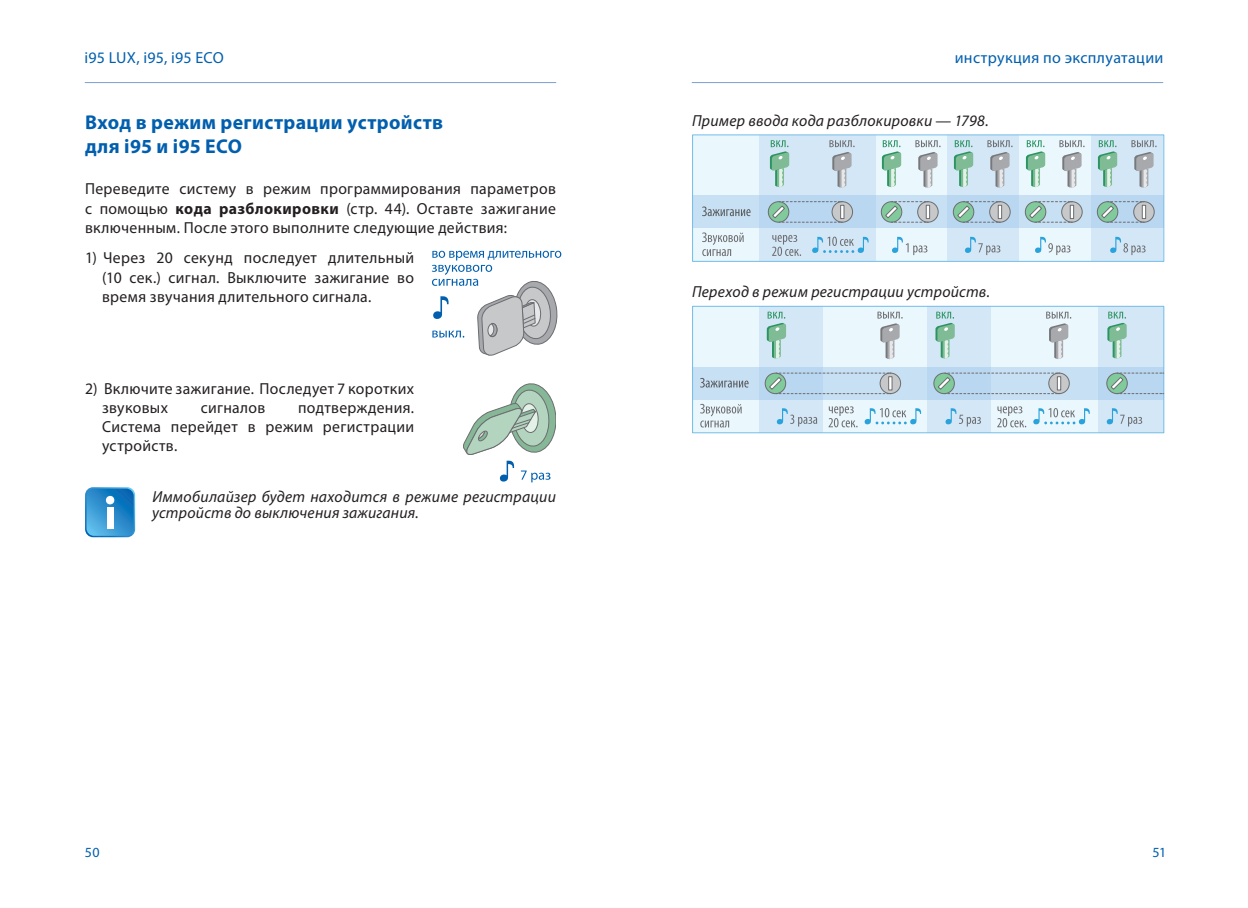
<style>
.page{position:relative;width:1248px;height:908px;background:#fff}
.page>*{position:absolute;margin:0;border:0;box-sizing:border-box;transform-origin:0 0}
.t1{font:700 20px/24px "Myriad Pro";letter-spacing:.02em;color:#015fae}
.t2{font:16px/19.2px "Myriad Pro";letter-spacing:.02em;color:#231f20;text-align:justify}
.t3{font:italic 16px/16px "Myriad Pro";letter-spacing:.015em;color:#231f20}
.t4{font:16px "Myriad Pro";letter-spacing:.02em;color:#015fae}
.t5{font:14px "Myriad Pro";color:#015fae}
.s1{font-weight:700}
</style>
<div class="page">
<hr style="left:85px;top:82px;width:471px;height:1px;background:#7e9ed2">
<hr style="left:692px;top:82px;width:470px;height:1px;background:#7e9ed2">
<svg style="left:85px;top:487px;width:50px;height:50px;background:#3693ce"></svg>
<div style="left:106px;top:495px;width:8px;height:9px;background:#fff;border-radius:50%"></div>
<div style="left:107px;top:507px;width:6px;height:21px;background:#fff"></div>
<svg style="left:432px;top:251px;width:129px;height:104px"></svg>
<svg style="left:463px;top:383px;width:93px;height:99px"></svg>
<div style="left:692px;top:135px;width:471px;height:60px;background:#eaf7fd"></div>
<div style="left:758px;top:135px;width:117px;height:60px;background:#d4e7f6"></div>
<div style="left:692px;top:195px;width:471px;height:33px;background:#c7e0f3"></div>
<div style="left:692px;top:228px;width:471px;height:33px;background:#eaf7fd"></div>
<div style="left:758px;top:195px;width:117px;height:33px;background:#b9d7f0"></div>
<div style="left:758px;top:228px;width:117px;height:33px;background:#d4e7f6"></div>
<div style="left:947px;top:135px;width:72px;height:60px;background:#d4e7f6"></div>
<div style="left:947px;top:228px;width:72px;height:33px;background:#d4e7f6"></div>
<div style="left:947px;top:195px;width:72px;height:33px;background:#b9d7f0"></div>
<div style="left:1090px;top:135px;width:72px;height:60px;background:#d4e7f6"></div>
<div style="left:1090px;top:228px;width:72px;height:33px;background:#d4e7f6"></div>
<div style="left:1090px;top:195px;width:72px;height:33px;background:#b9d7f0"></div>
<div style="left:692px;top:134px;width:472px;height:128px;border:1px solid #73bde9"></div>
<svg style="left:702px;top:206px;width:48px;height:10px"></svg>
<svg style="left:702px;top:232px;width:41px;height:24px"></svg>
<svg style="left:772px;top:235px;width:29px;height:21px"></svg>
<svg style="left:892px;top:237px;width:35px;height:18px"></svg>
<svg style="left:965px;top:237px;width:35px;height:18px"></svg>
<svg style="left:1035px;top:237px;width:35px;height:18px"></svg>
<svg style="left:1110px;top:237px;width:35px;height:18px"></svg>
<svg style="left:832px;top:201px;width:20px;height:21px"></svg>
<div style="left:831px;top:201px;width:22px;height:21px;border:1px solid #6c6d70;border-radius:50%"></div>
<svg style="left:842px;top:205px;width:2px;height:14px"></svg>
<svg style="left:768px;top:201px;width:20px;height:21px"></svg>
<div style="left:767px;top:201px;width:22px;height:21px;border:1px solid #6c6d70;border-radius:50%"></div>
<svg style="left:829px;top:140px;width:25px;height:48px"></svg>
<svg style="left:769px;top:140px;width:20px;height:47px"></svg>
<svg style="left:771px;top:201px;width:71px;height:22px"></svg>
<div style="left:917px;top:201px;width:21px;height:21px;background:#c7c8ca;border-radius:50%"></div>
<div style="left:917px;top:201px;width:21px;height:21px;border:1px solid #6c6d70;border-radius:50%"></div>
<svg style="left:928px;top:205px;width:2px;height:14px"></svg>
<svg style="left:881px;top:201px;width:20px;height:21px"></svg>
<div style="left:880px;top:201px;width:22px;height:21px;border:1px solid #6c6d70;border-radius:50%"></div>
<svg style="left:915px;top:140px;width:25px;height:48px"></svg>
<svg style="left:881px;top:140px;width:20px;height:47px"></svg>
<svg style="left:884px;top:201px;width:44px;height:22px"></svg>
<svg style="left:989px;top:201px;width:21px;height:21px"></svg>
<div style="left:989px;top:201px;width:21px;height:21px;border:1px solid #6c6d70;border-radius:50%"></div>
<svg style="left:1000px;top:205px;width:2px;height:14px"></svg>
<svg style="left:953px;top:201px;width:20px;height:21px"></svg>
<div style="left:952px;top:201px;width:22px;height:21px;border:1px solid #6c6d70;border-radius:50%"></div>
<svg style="left:987px;top:140px;width:25px;height:48px"></svg>
<svg style="left:953px;top:140px;width:20px;height:47px"></svg>
<svg style="left:956px;top:201px;width:44px;height:22px"></svg>
<svg style="left:1061px;top:201px;width:21px;height:21px"></svg>
<div style="left:1061px;top:201px;width:21px;height:21px;border:1px solid #6c6d70;border-radius:50%"></div>
<hr style="left:1069px;top:205px;width:4px;height:14px;background:#fff">
<svg style="left:1025px;top:201px;width:20px;height:21px"></svg>
<div style="left:1024px;top:201px;width:22px;height:21px;border:1px solid #6c6d70;border-radius:50%"></div>
<svg style="left:1059px;top:140px;width:25px;height:48px"></svg>
<svg style="left:1025px;top:140px;width:20px;height:47px"></svg>
<svg style="left:1028px;top:201px;width:44px;height:22px"></svg>
<svg style="left:1133px;top:201px;width:21px;height:21px"></svg>
<div style="left:1133px;top:201px;width:21px;height:21px;border:1px solid #6c6d70;border-radius:50%"></div>
<hr style="left:1141px;top:205px;width:4px;height:14px;background:#fff">
<svg style="left:1097px;top:201px;width:20px;height:21px"></svg>
<div style="left:1096px;top:201px;width:22px;height:21px;border:1px solid #6c6d70;border-radius:50%"></div>
<svg style="left:1131px;top:140px;width:25px;height:48px"></svg>
<svg style="left:1098px;top:140px;width:19px;height:47px"></svg>
<svg style="left:1100px;top:201px;width:44px;height:22px"></svg>
<svg style="left:812px;top:237px;width:56px;height:16px"></svg>
<div style="left:692px;top:306px;width:471px;height:61px;background:#eaf7fd"></div>
<div style="left:758px;top:306px;width:64px;height:61px;background:#d4e7f6"></div>
<div style="left:692px;top:367px;width:471px;height:32px;background:#c7e0f3"></div>
<div style="left:692px;top:399px;width:471px;height:33px;background:#eaf7fd"></div>
<div style="left:758px;top:367px;width:64px;height:32px;background:#b9d7f0"></div>
<div style="left:758px;top:399px;width:64px;height:33px;background:#d4e7f6"></div>
<div style="left:927px;top:306px;width:64px;height:61px;background:#d4e7f6"></div>
<div style="left:927px;top:367px;width:64px;height:32px;background:#b9d7f0"></div>
<div style="left:927px;top:399px;width:64px;height:33px;background:#d4e7f6"></div>
<div style="left:1098px;top:306px;width:65px;height:61px;background:#d4e7f6"></div>
<div style="left:1098px;top:367px;width:65px;height:32px;background:#b9d7f0"></div>
<div style="left:1098px;top:399px;width:65px;height:33px;background:#d4e7f6"></div>
<div style="left:692px;top:305px;width:472px;height:128px;border:1px solid #73bde9"></div>
<svg style="left:1106px;top:408px;width:36px;height:18px"></svg>
<svg style="left:1106px;top:373px;width:21px;height:20px"></svg>
<div style="left:1106px;top:372px;width:21px;height:22px;border:1px solid #6c6d70;border-radius:50%"></div>
<svg style="left:1107px;top:311px;width:19px;height:47px"></svg>
<svg style="left:1109px;top:372px;width:54px;height:22px"></svg>
<svg style="left:700px;top:378px;width:48px;height:9px"></svg>
<svg style="left:700px;top:403px;width:41px;height:24px"></svg>
<svg style="left:828px;top:406px;width:29px;height:21px"></svg>
<svg style="left:880px;top:373px;width:20px;height:20px"></svg>
<div style="left:879px;top:372px;width:22px;height:22px;border:1px solid #6c6d70;border-radius:50%"></div>
<svg style="left:890px;top:376px;width:2px;height:14px"></svg>
<svg style="left:877px;top:311px;width:25px;height:48px"></svg>
<svg style="left:864px;top:408px;width:57px;height:16px"></svg>
<svg style="left:776px;top:408px;width:41px;height:18px"></svg>
<svg style="left:765px;top:373px;width:20px;height:20px"></svg>
<div style="left:764px;top:372px;width:22px;height:22px;border:1px solid #6c6d70;border-radius:50%"></div>
<svg style="left:766px;top:311px;width:20px;height:47px"></svg>
<svg style="left:768px;top:372px;width:122px;height:22px"></svg>
<svg style="left:997px;top:406px;width:29px;height:21px"></svg>
<svg style="left:1048px;top:373px;width:21px;height:20px"></svg>
<div style="left:1048px;top:372px;width:21px;height:22px;border:1px solid #6c6d70;border-radius:50%"></div>
<svg style="left:1059px;top:376px;width:2px;height:14px"></svg>
<svg style="left:1046px;top:311px;width:25px;height:48px"></svg>
<svg style="left:1033px;top:408px;width:56px;height:16px"></svg>
<svg style="left:945px;top:408px;width:35px;height:18px"></svg>
<svg style="left:933px;top:373px;width:21px;height:20px"></svg>
<div style="left:933px;top:372px;width:21px;height:22px;border:1px solid #6c6d70;border-radius:50%"></div>
<svg style="left:935px;top:311px;width:19px;height:47px"></svg>
<svg style="left:936px;top:372px;width:123px;height:22px"></svg>
<p class="t4" style="left:85px;top:48px;width:141px">i95 LUX, i95, i95 ECO</p>
<p class="t1" style="left:85px;top:109px;width:359px">Вход в режим регистрации устройств для i95 и i95 ECO</p>
<p class="t2" style="left:85px;top:179px;width:472px">Переведите систему в режим программирования параметров с помощью <span class="s1">кода разблокировки</span> (стр. 44). Оставте зажигание включенным. После этого выполните следующие действия:</p>
<p class="t2" style="left:102px;top:248px;width:313px;text-indent:-17px">1) Через 20 секунд последует длительный (10 сек.) сигнал. Выключите зажигание во время звучания длительного сигнала.</p>
<p class="t2" style="left:102px;top:378px;width:313px;text-indent:-17px">2) Включите зажигание. Последует 7 коротких звуковых</p>
<p class="t2" style="left:102px;top:397px;width:313px;text-indent:196px">подтверждения.<br>Система перейдет в режим регистрации устройств.</p>
<p class="t3" style="left:152px;top:488px;width:405px">Иммобилайзер будет находится в режиме регистрации устройств до выключения зажигания.</p>
<p class="t2" style="left:201px;top:397px;width:66px">сигналов</p>
<p class="t5" style="left:85px;top:842px;width:16px">50</p>
<p class="t4" style="left:954px;top:48px;width:210px">инструкция по эксплуатации</p>
<p class="t3" style="left:692px;top:112px;width:298px">Пример ввода кода разблокировки — 1798.</p>
<p class="t3" style="left:692px;top:283px;width:299px">Переход в режим регистрации устройств.</p>
<p class="t5" style="left:1152px;top:842px;width:16px">51</p>
</div>
